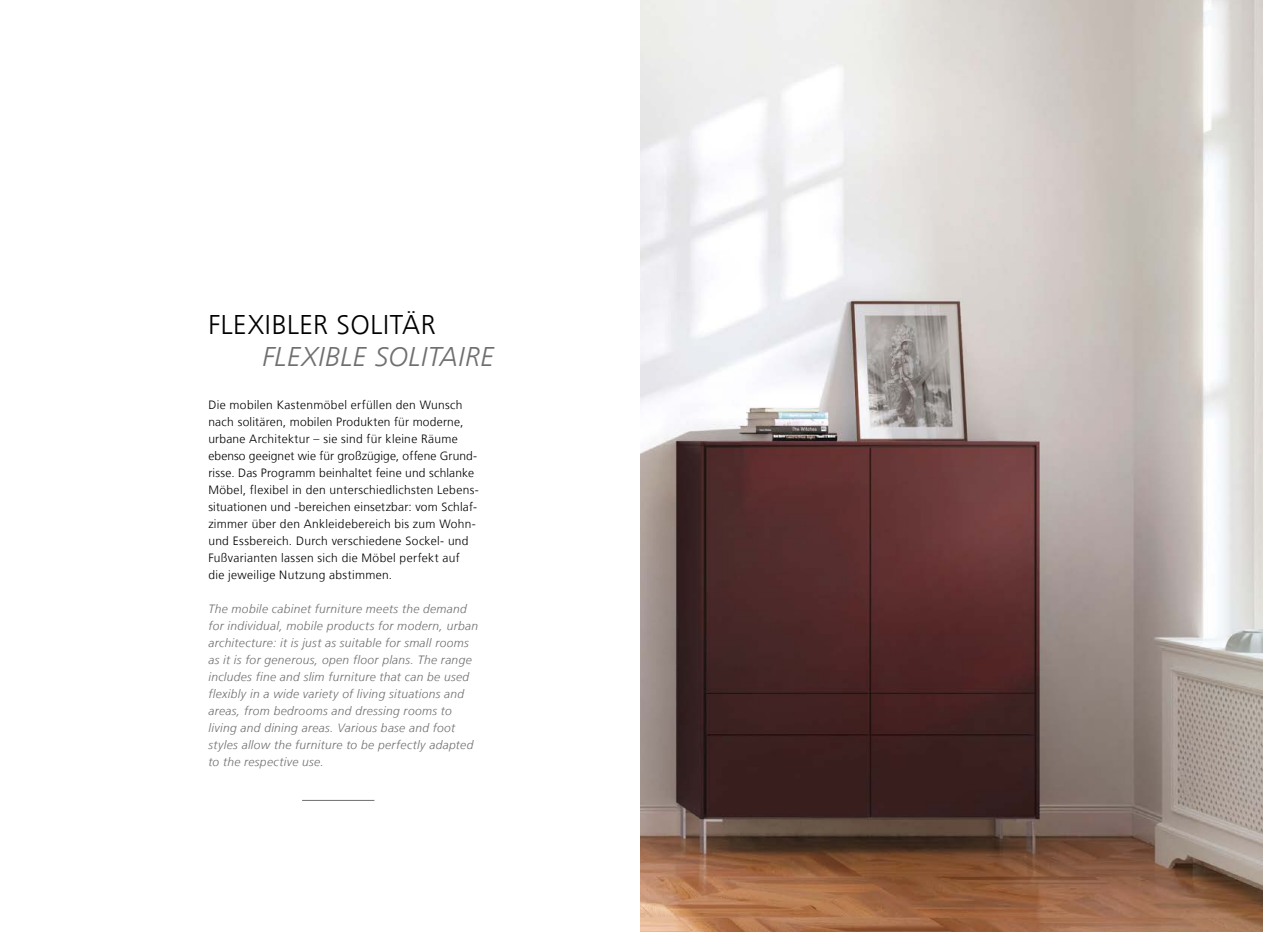
<style>
.page{position:relative;width:1263px;height:932px;background:#fff}
.page>*{position:absolute;margin:0;border:0;box-sizing:border-box;transform-origin:0 0}
.t1{font:italic 300 27px "Frutiger LT";letter-spacing:.02em;color:#6f6f6e}
.t2{font:300 27px "Frutiger LT";letter-spacing:.02em;color:#000}
.t3{font:300 12px/17px "Frutiger LT";letter-spacing:.025em;color:#000}
.t4{font:italic 300 12px/17px "Frutiger LT";letter-spacing:.03em;color:#6f6f6e}
</style>
<div class="page">
<img style="left:640px;top:0;width:623px;height:931px">
<hr style="left:302px;top:799px;width:72px;height:1px;background:#6f6f6e">
<h1 class="t2" style="left:208px;top:310px;width:229px">FLEXIBLER SOLITÄR</h1>
<h1 class="t1" style="left:262px;top:341px;width:233px">FLEXIBLE SOLITAIRE</h1>
<p class="t3" style="left:208px;top:396px;width:272px">Die mobilen Kastenmöbel erfüllen den Wunsch nach solitären, mobilen Produkten für moderne, urbane Architektur – sie sind für kleine Räume ebenso geeignet wie für großzügige, offene Grund&shy;risse. Das Programm beinhaltet feine und schlanke Möbel, flexibel in den unterschiedlichsten Lebens&shy;situationen und -bereichen einsetzbar: vom Schlaf&shy;zimmer über den Ankleidebereich bis zum Wohn&shy;und Essbereich. Durch verschiedene Sockel- und Fußvarianten lassen sich die Möbel perfekt auf die jeweilige Nutzung abstimmen.</p>
<p class="t4" style="left:208px;top:600px;width:271px">The mobile cabinet furniture meets the demand for individual, mobile products for modern, urban architecture: it is just as suitable for small rooms as it is for generous, open floor plans. The range includes fine and slim furniture that can be used flexibly in a wide variety of living situations and areas, from bedrooms and dressing rooms to living and dining areas. Various base and foot styles allow the furniture to be perfectly adapted to the respective use.</p>
</div>
